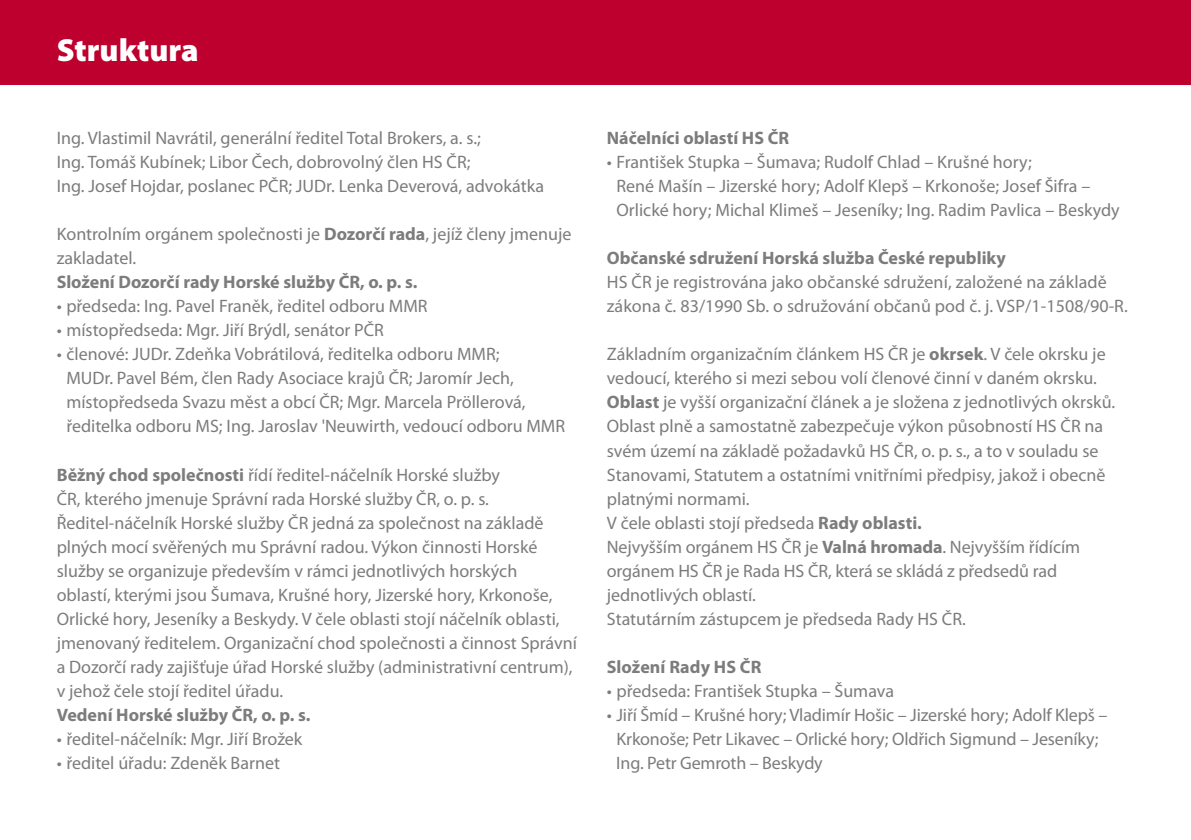
<style>
.page{position:relative;width:1191px;height:840px;background:#fff}
.page>*{position:absolute;margin:0;border:0;box-sizing:border-box;transform-origin:0 0}
.t1{font:900 32px "Myriad Pro";color:#fff}
.t2{font:18px/24px "Myriad Pro";color:#7c7c7c}
.t3{font:700 18px "Myriad Pro";color:#7c7c7c}
.s1{font-weight:700}
</style>
<div class="page">
<div style="left:0;top:0;width:1191px;height:85px;background:#be002f"></div>
<h1 class="t1" style="left:57px;top:32px;width:143px">Struktura</h1>
<p class="t2" style="left:57px;top:126px;width:489px">Ing. Vlastimil Navrátil, generální ředitel Total Brokers, a. s.;<br>Ing. Tomáš Kubínek; Libor Čech, dobrovolný člen HS ČR;<br>Ing. Josef Hojdar, poslanec PČR; JUDr. Lenka Deverová, advokátka</p>
<p class="t2" style="left:57px;top:222px;width:516px">Kontrolním orgánem společnosti je <span class="s1">Dozorčí rada</span>, jejíž členy jmenuje zakladatel.</p>
<p class="t3" style="left:57px;top:272px;width:362px">Složení Dozorčí rady Horské služby ČR, o. p. s.</p>
<p class="t2" style="left:57px;top:294px;width:372px">• předseda: Ing. Pavel Franěk, ředitel odboru MMR</p>
<p class="t2" style="left:57px;top:318px;width:329px">• místopředseda: Mgr. Jiří Brýdl, senátor PČR</p>
<p class="t2" style="left:66px;top:342px;width:500px;text-indent:-10px">• členové: JUDr. Zdeňka Vobrátilová, ředitelka odboru MMR;<br>MUDr. Pavel Bém, člen Rady Asociace krajů ČR; Jaromír Jech, místopředseda Svazu měst a obcí ČR; Mgr. Marcela Pröllerová, ředitelka odboru MS; Ing. Jaroslav 'Neuwirth, vedoucí odboru MMR</p>
<p class="t2" style="left:57px;top:462px;width:522px"><span class="s1">Běžný chod společnosti</span> řídí ředitel-náčelník Horské služby<br>ČR, kterého jmenuje Správní rada Horské služby ČR, o. p. s.<br>Ředitel-náčelník Horské služby ČR jedná za společnost na základě plných mocí svěřených mu Správní radou. Výkon činnosti Horské služby se organizuje především v rámci jednotlivých horských<br>oblastí, kterými jsou Šumava, Krušné hory, Jizerské hory, Krkonoše, Orlické hory, Jeseníky a Beskydy. V čele oblasti stojí náčelník oblasti, jmenovaný ředitelem. Organizační chod společnosti a činnost Správní a Dozorčí rady zajišťuje úřad Horské služby (administrativní centrum), v jehož čele stojí ředitel úřadu.</p>
<p class="t3" style="left:57px;top:704px;width:255px">Vedení Horské služby ČR, o. p. s.</p>
<p class="t2" style="left:57px;top:726px;width:247px">• ředitel-náčelník: Mgr. Jiří Brožek</p>
<p class="t2" style="left:57px;top:750px;width:225px">• ředitel úřadu: Zdeněk Barnet</p>
<p class="t3" style="left:607px;top:128px;width:184px">Náčelníci oblastí HS ČR</p>
<p class="t2" style="left:616px;top:150px;width:505px;text-indent:-10px">• František Stupka – Šumava; Rudolf Chlad – Krušné hory;<br>René Mašín – Jizerské hory; Adolf Klepš – Krkonoše; Josef Šifra –<br>Orlické hory; Michal Klimeš – Jeseníky; Ing. Radim Pavlica – Beskydy</p>
<p class="t3" style="left:607px;top:248px;width:400px">Občanské sdružení Horská služba České republiky</p>
<p class="t2" style="left:607px;top:270px;width:522px">HS ČR je registrována jako občanské sdružení, založené na základě zákona č. 83/1990 Sb. o sdružování občanů pod č. j. VSP/1-1508/90-R.</p>
<p class="t2" style="left:607px;top:342px;width:510px">Základním organizačním článkem HS ČR je <span class="s1">okrsek</span>. V čele okrsku je vedoucí, kterého si mezi sebou volí členové činní v daném okrsku.<br><span class="s1">Oblast</span> je vyšší organizační článek a je složena z jednotlivých okrsků.<br>Oblast plně a samostatně zabezpečuje výkon působností HS ČR na svém území na základě požadavků HS ČR, o. p. s., a to v souladu se Stanovami, Statutem a ostatními vnitřními předpisy, jakož i obecně platnými normami.<br>V čele oblasti stojí předseda <span class="s1">Rady oblasti.<br></span>Nejvyšším orgánem HS ČR je <span class="s1">Valná hromada</span>. Nejvyšším řídícím orgánem HS ČR je Rada HS ČR, která se skládá z předsedů rad jednotlivých oblastí.<br>Statutárním zástupcem je předseda Rady HS ČR.</p>
<p class="t3" style="left:607px;top:656px;width:156px">Složení Rady HS ČR</p>
<p class="t2" style="left:607px;top:678px;width:289px">• předseda: František Stupka – Šumava</p>
<p class="t2" style="left:616px;top:702px;width:492px;text-indent:-9px">• Jiří Šmíd – Krušné hory; Vladimír Hošic – Jizerské hory; Adolf Klepš –<br>Krkonoše; Petr Likavec – Orlické hory; Oldřich Sigmund – Jeseníky;<br>Ing. Petr Gemroth – Beskydy</p>
</div>
